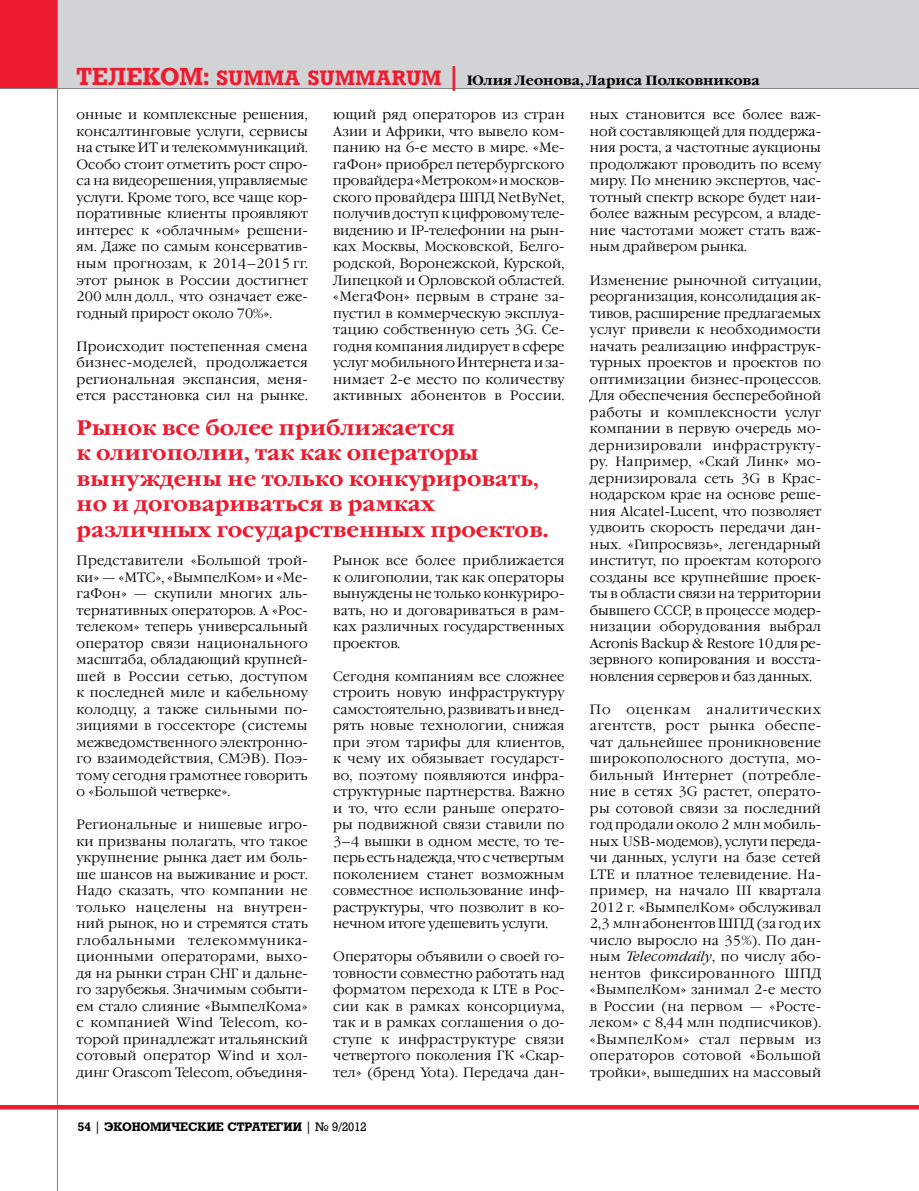
<style>
.page{position:relative;width:919px;height:1191px;background:#fff}
.page>*{position:absolute;margin:0;border:0;box-sizing:border-box;transform-origin:0 0}
.t1{font:700 24px "Rodeo";color:#ed1b2f}
.t2{font:700 21px/25.5px "Garamond C";color:#ed1b2f}
.t3{font:300 13.5px/16.5px "Garamond C";letter-spacing:.01em;color:#000;text-align:justify}
.t4{font:700 13.5px "Garamond C";color:#000}
.t5{font:700 12px "Rodeo";color:#000}
.t6{font:12px "Rodeo";color:#000}
.s1{font-family:"Rodeo";font-size:24px;color:#ed1b2f}
.s2{font-family:"Rodeo";font-size:20.25px;color:#ed1b2f}
.s3{font-style:italic}
.s4{font-weight:400}
.s5{font-weight:700}
</style>
<div class="page">
<div style="left:56px;top:0;width:862px;height:89px;background:#d1d3d4"></div>
<div style="left:0;top:0;width:58px;height:89px;background:#ed1b2f"></div>
<hr style="left:57px;top:0;width:1px;height:1191px;background:#808284">
<hr style="left:0;top:88px;width:918px;height:1px;background:#808284">
<hr style="left:0;top:1105px;width:918px;height:4px;background:#ed1b2f">
<hr style="left:918px;top:0;width:1px;height:89px;background:#d1d3d4">
<h1 class="t1" style="left:77px;top:62px;width:19px">ТЕЛЕКОМ</h1>
<p class="t4" style="left:203px;top:73px;width:558px"><span class="s1">:</span> <span class="s2">SUMMA SUMMARUM</span> <span class="s1">|</span> Юлия Леонова, Лариса Полковникова</p>
<p class="t3" style="left:77px;top:107px;width:233px">онные и комплексные решения, консалтинговые услуги, сервисы на стыке ИТ и телекоммуникаций.<br>Особо стоит отметить рост спро&shy;са на видеорешения, управляемые услуги. Кроме того, все чаще кор&shy;поративные клиенты проявляют интерес к «облачным» решени&shy;ям. Даже по самым консерватив&shy;ным прогнозам, к 2014–2015 гг. этот рынок в России достигнет 200 млн долл., что означает еже&shy;годный прирост около 70%».</p>
<p class="t3" style="left:77px;top:338px;width:233px">Происходит постепенная смена бизнес-моделей, продолжается региональная экспансия, меня&shy;ется расстановка сил на рынке.</p>
<p class="t3" style="left:590px;top:107px;width:233px">ных становится все более важ&shy;ной составляющей для поддержа&shy;ния роста, а частотные аукционы продолжают проводить по всему миру. По мнению экспертов, час&shy;тотный спектр вскоре будет наи&shy;более важным ресурсом, а владе&shy;ние частотами может стать важ&shy;ным драйвером рынка.</p>
<p class="t3" style="left:590px;top:272px;width:233px">Изменение рыночной ситуации, реорганизация, консолидация ак&shy;тивов, расширение предлагаемых услуг привели к необходимости начать реализацию инфраструк&shy;турных проектов и проектов по оптимизации бизнес-процессов.<br>Для обеспечения бесперебойной работы и комплексности услуг компании в первую очередь мо&shy;дернизировали инфраструкту&shy;ру. Например, «Скай Линк» мо&shy;дернизировала сеть 3G в Крас&shy;нодарском крае на основе реше&shy;ния Alcatel-Lucent, что позволяет удвоить скорость передачи дан&shy;ных. «Гипросвязь», легендарный институт, по проектам которого созданы все крупнейшие проек&shy;ты в области связи на территории бывшего СССР, в процессе модер&shy;низации оборудования выбрал Acronis Backup &amp; Restore 10 для ре&shy;зервного копирования и восста&shy;новления серверов и баз данных.</p>
<p class="t3" style="left:590px;top:701px;width:233px">По оценкам аналитических агентств, рост рынка обеспе&shy;чат дальнейшее проникновение широкополосного доступа, мо&shy;бильный Интернет (потребле&shy;ние в сетях 3G растет, операто&shy;ры сотовой связи за последний год продали около 2 млн мобиль&shy;ных USB-модемов), услуги переда&shy;чи данных, услуги на базе сетей LTE и платное телевидение. На&shy;пример, на начало III квартала 2012 г. «ВымпелКом» обслуживал 2,3 млн абонентов ШПД (за год их число выросло на 35%). По дан&shy;ным <span class="s3">Telecomdaily</span>, по числу або&shy;нентов фиксированного ШПД «ВымпелКом» занимал 2-е место в России (на первом — «Росте&shy;леком» с 8,44 млн подписчиков). «ВымпелКом» стал первым из операторов сотовой «Большой тройки», вышедших на массовый</p>
<p class="t3" style="left:333px;top:107px;width:233px">ющий ряд операторов из стран Азии и Африки, что вывело ком&shy;панию на 6-е место в мире. «Ме&shy;гаФон» приобрел петербургского провайдера «Метроком» и москов&shy;ского провайдера ШПД NetByNet, получив доступ к цифровому теле&shy;видению и IP-телефонии на рын&shy;ках Москвы, Московской, Белго&shy;родской, Воронежской, Курской, Липецкой и Орловской областей. «МегаФон» первым в стране за&shy;пустил в коммерческую эксплуа&shy;тацию собственную сеть 3G. Се&shy;годня компания лидирует в сфере услуг мобильного Интернета и за&shy;нимает 2-е место по количе-ству активных абонентов в России.</p>
<h2 class="t2" style="left:77px;top:415px;width:473px">Рынок все более приближается<br>к олигополии, так как операторы вынуждены не только конкурировать, но и договариваться в рамках различных государственных проектов.</h2>
<p class="t3" style="left:333px;top:553px;width:233px">Рынок все более приближается к олигополии, так как операторы вынуждены не только конкуриро&shy;вать, но и договариваться в рам&shy;ках различных государственных проектов.</p>
<p class="t3" style="left:333px;top:668px;width:233px">Сегодня компаниям все сложнее строить новую инфраструктуру самостоятельно, развивать и внед&shy;рять новые технологии, снижая при этом тарифы для клиентов, к чему их обязывает государст&shy;во, поэтому появляются инфра&shy;структурные партнерства. Важно и то, что если раньше операто&shy;ры подвижной связи ставили по 3–4 вышки в одном месте, то те&shy;перь есть надежда, что с четвертым поколением станет возможным совместное использование инф&shy;раструктуры, что позволит в ко&shy;нечном итоге удешевить услуги.</p>
<p class="t3" style="left:333px;top:949px;width:233px">Операторы объявили о своей го&shy;товности совместно работать над форматом перехода к LTE в Рос&shy;сии как в рамках консорциума, так и в рамках соглашения о до&shy;ступе к инфраструктуре связи четвертого поколения ГК «Скар&shy;тел» (бренд Yota). Передача дан-</p>
<p class="t3" style="left:77px;top:553px;width:233px">Представители «Большой трой&shy;ки» — «МТС», «ВымпелКом» и «Ме&shy;гаФон» — скупили многих аль&shy;тернативных операторов. А «Рос&shy;телеком» теперь универсальный оператор связи национального масштаба, обладающий крупней&shy;шей в России сетью, доступом к последней миле и кабельному колодцу, а также сильными по&shy;зициями в госсекторе (системы межведомственного электронно&shy;го взаимодействия, СМЭВ). Поэ&shy;тому сегодня грамотнее говорить о «Большой четверке».</p>
<p class="t3" style="left:77px;top:817px;width:233px">Региональные и нишевые игро&shy;ки призваны полагать, что такое укрупнение рынка дает им боль&shy;ше шансов на выживание и рост.<br>Надо сказать, что компании не только нацелены на внутрен&shy;ний рынок, но и стремятся стать глобальными телекоммуника&shy;ционными операторами, выхо&shy;дя на рынки стран СНГ и дальне&shy;го зарубежья. Значимым событи&shy;ем стало слияние «ВымпелКома» с компанией Wind Telecom, ко&shy;торой принадлежат итальянский сотовый оператор Wind и хол&shy;динг Orascom Telecom, объединя-</p>
<p class="t5" style="left:78px;top:1119px;width:47px">54 <span class="s4">|</span> ЭКОНОМ</p>
<p class="t5" style="left:162px;top:1119px;width:28px">ИЧЕСК</p>
<p class="t5" style="left:207px;top:1119px;width:30px">ИЕ СТР</p>
<p class="t6" style="left:251px;top:1120px;width:117px"><span class="s5">АТЕГИИ</span> | № 9/2012</p>
</div>
